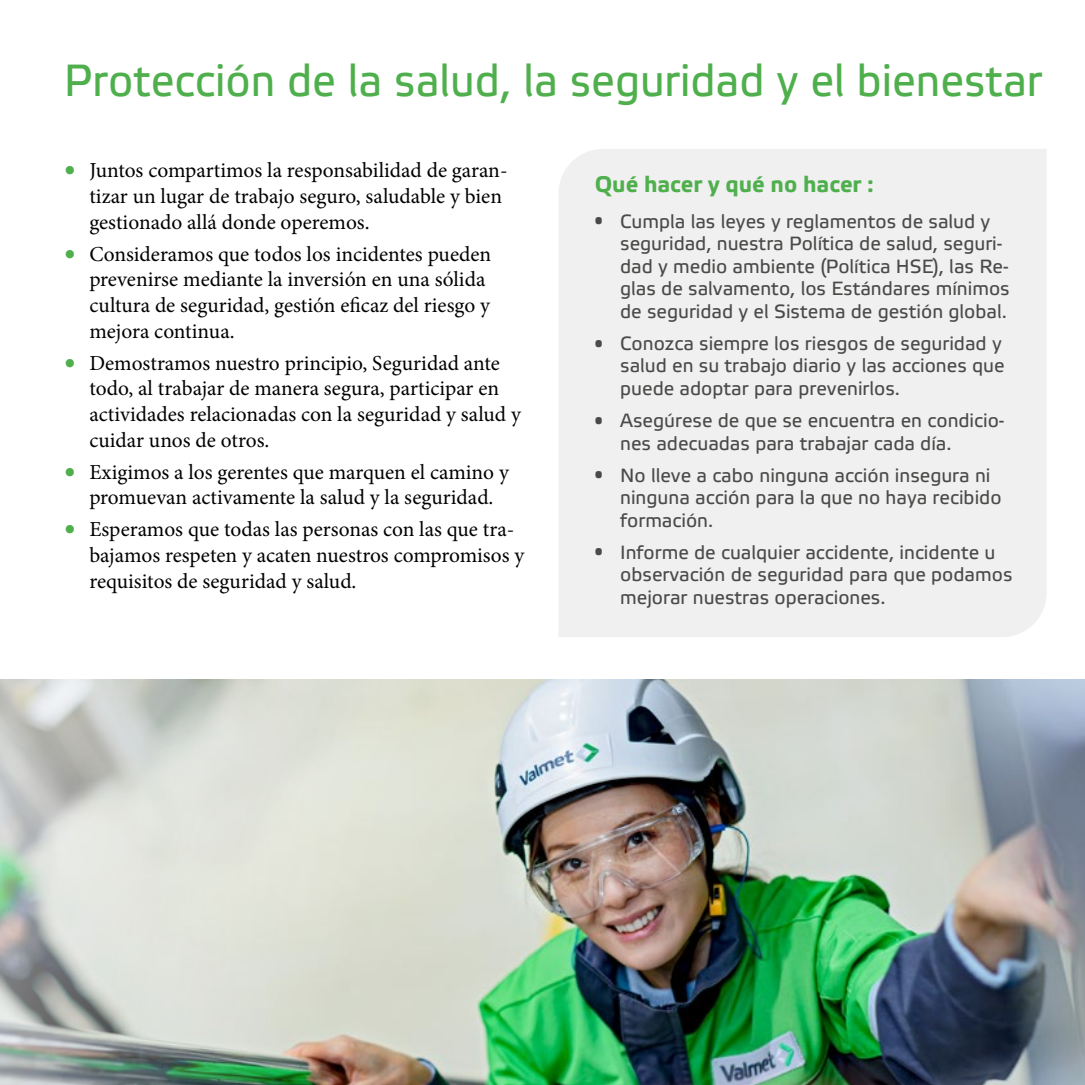
<style>
.page{position:relative;width:1085px;height:1085px;background:#fff}
.page>*{position:absolute;margin:0;border:0;box-sizing:border-box;transform-origin:0 0}
.t1{font:45px "Etelka Text";color:#4faf4d;scale:.96 1}
.t2{font:700 22.5px "Etelka Text";color:#4faf4d}
.t3{font:21.38px/25.7px "Minion Pro";color:#000}
.t4{font:19.12px/22.5px "Etelka Text";color:#4a4a49}
.s1{font-size:31.5px;color:#4faf4d}
.s2{font-size:13.5px}
</style>
<div class="page">
<img style="left:0;top:679px;width:1084px;height:405px">
<div style="left:559px;top:149px;width:487px;height:488px;background:#f0f0f0"></div>
<h1 class="t1" style="left:64px;top:53px;width:1020px">Protección de la salud, la seguridad y el bienestar</h1>
<p class="t3" style="left:89px;top:158px;width:419px;text-indent:-26px"><span class="s1">•</span> Juntos compartimos la responsabilidad de garan&shy;tizar un lugar de trabajo seguro, saludable y bien gestionado allá donde operemos.</p>
<p class="t3" style="left:89px;top:241px;width:403px;text-indent:-26px"><span class="s1">•</span> Consideramos que todos los incidentes pueden prevenirse mediante la inversión en una sólida cultura de seguridad, gestión eficaz del riesgo y mejora continua.</p>
<p class="t3" style="left:89px;top:350px;width:433px;text-indent:-26px"><span class="s1">•</span> Demostramos nuestro principio, Seguridad ante todo, al trabajar de manera segura, participar en actividades relacionadas con la seguridad y salud y cuidar unos de otros.</p>
<p class="t3" style="left:64px;top:459px;width:446px;text-align:center"><span class="s1">•</span> Exigimos a los gerentes que marquen el camino y promuevan activamente la salud y la seguridad.</p>
<p class="t3" style="left:89px;top:517px;width:436px;text-indent:-26px"><span class="s1">•</span> Esperamos que todas las personas con las que tra&shy;bajamos respeten y acaten nuestros compromisos y requisitos de seguridad y salud.</p>
<p class="t2" style="left:594px;top:170px;width:281px">Qué hacer y qué no hacer :</p>
<p class="t4" style="left:620px;top:210px;width:391px;text-indent:-26px"><span class="s2">•</span> Cumpla las leyes y reglamentos de salud y seguridad, nuestra Política de salud, seguri&shy;dad y medio ambiente (Política HSE), las Re&shy;glas de salvamento, los Estándares mínimos de seguridad y el Sistema de gestión global.</p>
<p class="t4" style="left:620px;top:332px;width:386px;text-indent:-26px"><span class="s2">•</span> Conozca siempre los riesgos de seguridad y salud en su trabajo diario y las acciones que puede adoptar para prevenirlos.</p>
<p class="t4" style="left:620px;top:409px;width:386px;text-indent:-26px"><span class="s2">•</span> Asegúrese de que se encuentra en condicio&shy;nes adecuadas para trabajar cada día.</p>
<p class="t4" style="left:620px;top:464px;width:383px;text-indent:-26px"><span class="s2">•</span> No lleve a cabo ninguna acción insegura ni ninguna acción para la que no haya recibido formación.</p>
<p class="t4" style="left:620px;top:541px;width:394px;text-indent:-26px"><span class="s2">•</span> Informe de cualquier accidente, incidente u observación de seguridad para que podamos mejorar nuestras operaciones.</p>
</div>
